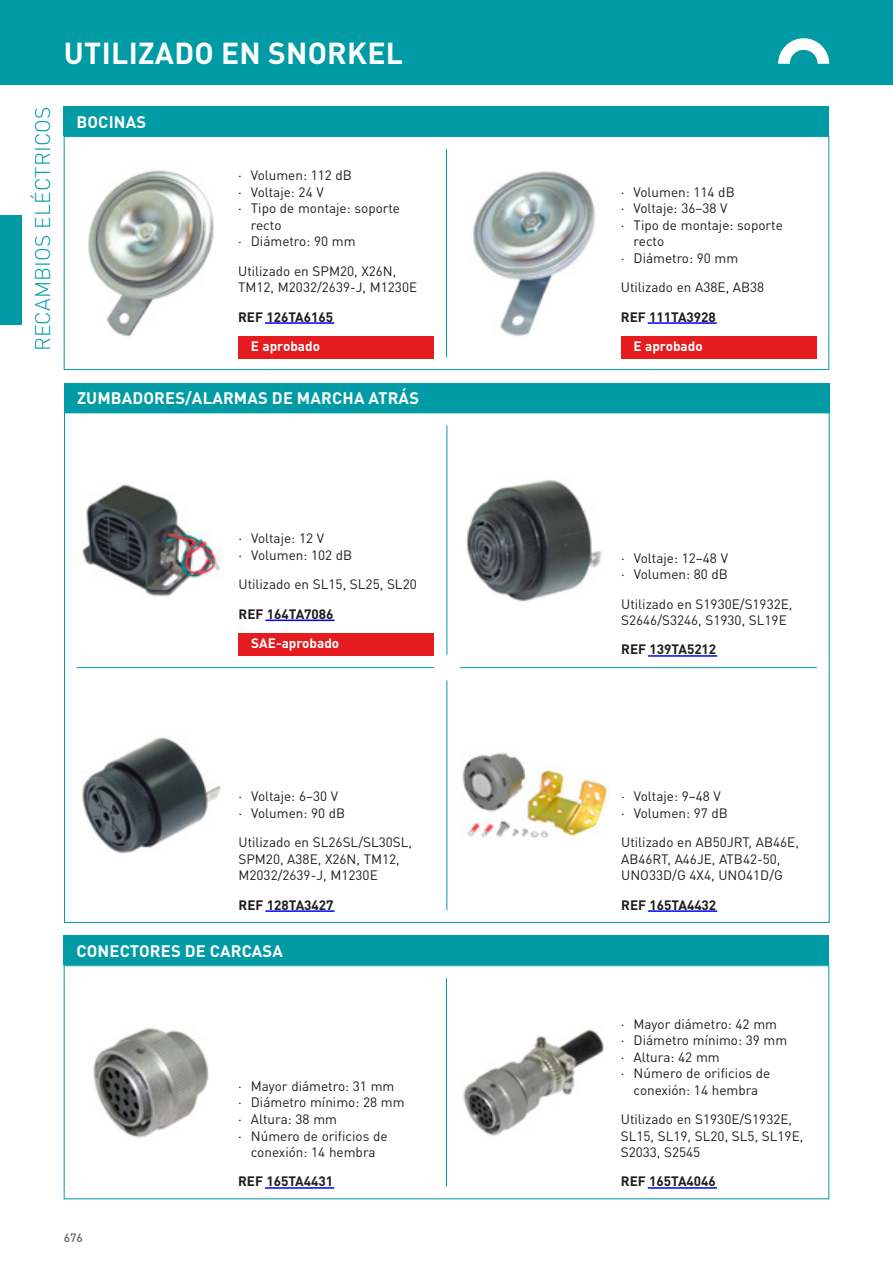
<style>
.page{position:relative;width:893px;height:1263px;background:#fff}
.page>*{position:absolute;margin:0;border:0;box-sizing:border-box;transform-origin:0 0}
.t1{font:700 30px "TVH Pro";letter-spacing:.01em;color:#fff}
.t2{font:300 21px "TVH Pro";letter-spacing:.01em;color:#009ba4}
._1_product_title{font:700 16.5px "TVH Pro";letter-spacing:.01em;color:#fff}
._6_bullets_level_1{font:13.5px/16.5px "TVH Pro";color:#1d1d1b}
._5_used_on{font:13.5px/16.5px "TVH Pro";color:#1d1d1b}
._7_REFs{font:700 13.5px "TVH Pro";color:#1d1d1b}
._9_red_banner{font:700 13.5px "TVH Pro";color:#fff}
.t3{font:500 12px "TVH Pro";color:#646363}
</style>
<div class="page">
<div style="left:64px;top:136px;width:765px;height:234px;background:#fff;border:1px solid #009ba4"></div>
<div style="left:64px;top:965px;width:765px;height:234px;background:#fff;border:1px solid #009ba4"></div>
<div style="left:64px;top:412px;width:766px;height:511px;background:#fff;border:1px solid #009ba4"></div>
<div style="left:0;top:0;width:893px;height:85px;background:#009ba4"></div>
<div style="left:0;top:216px;width:21px;height:109px;background:#009ba4"></div>
<svg style="left:778px;top:38px;width:51px;height:26px"></svg>
<hr style="left:446px;top:149px;width:1px;height:208px;background:#009ba4">
<hr style="left:446px;top:978px;width:1px;height:208px;background:#009ba4">
<hr style="left:77px;top:667px;width:357px;height:1px;background:#009ba4">
<hr style="left:446px;top:680px;width:1px;height:230px;background:#009ba4">
<hr style="left:460px;top:667px;width:357px;height:1px;background:#009ba4">
<hr style="left:446px;top:425px;width:1px;height:230px;background:#009ba4">
<div style="left:64px;top:106px;width:765px;height:30px;background:#009ba4"></div>
<div style="left:238px;top:336px;width:196px;height:22px;background:#e41b1f"></div>
<img style="left:88px;top:170px;width:126px;height:167px">
<div style="left:621px;top:336px;width:195px;height:22px;background:#e41b1f"></div>
<img style="left:473px;top:171px;width:122px;height:165px">
<div style="left:64px;top:383px;width:766px;height:29px;background:#009ba4"></div>
<div style="left:238px;top:633px;width:196px;height:22px;background:#e41b1f"></div>
<img style="left:82px;top:484px;width:139px;height:113px">
<img style="left:466px;top:480px;width:136px;height:122px">
<img style="left:82px;top:737px;width:140px;height:117px">
<img style="left:462px;top:753px;width:146px;height:85px">
<div style="left:64px;top:935px;width:765px;height:30px;background:#009ba4"></div>
<img style="left:93px;top:1027px;width:116px;height:111px">
<img style="left:463px;top:1029px;width:141px;height:107px">
<hr style="left:648px;top:322px;width:69px;height:2px;background:#00f">
<hr style="left:265px;top:322px;width:69px;height:2px;background:#00f">
<hr style="left:265px;top:620px;width:70px;height:1px;background:#00f">
<hr style="left:648px;top:655px;width:69px;height:2px;background:#00f">
<hr style="left:648px;top:910px;width:69px;height:2px;background:#00f">
<hr style="left:265px;top:910px;width:70px;height:2px;background:#00f">
<hr style="left:265px;top:1187px;width:69px;height:2px;background:#00f">
<hr style="left:648px;top:1187px;width:69px;height:2px;background:#00f">
<h1 class="t1" style="left:64px;top:28px;width:341px">UTILIZADO EN SNORKEL</h1>
<h2 class="t2" style="left:26px;top:351px;width:246px;rotate:-90deg">Recambios eléctricos</h2>
<p class="_1_product_title" style="left:77px;top:108px;width:70px">BOCINAS</p>
<p class="_6_bullets_level_1" style="left:238px;top:166px;width:115px">• Volumen: 112 dB</p>
<p class="_6_bullets_level_1" style="left:238px;top:182px;width:87px">• Voltaje: 24 V</p>
<p class="_6_bullets_level_1" style="left:251px;top:199px;width:151px;text-indent:-13px">• Tipo de montaje: soporte recto</p>
<p class="_6_bullets_level_1" style="left:238px;top:232px;width:119px">• Diámetro: 90 mm</p>
<p class="_5_used_on" style="left:238px;top:261px;width:181px">Utilizado en SPM20, X26N,<br>TM12, M2032/2639‑J, M1230E</p>
<p class="_7_REFs" style="left:238px;top:305px;width:97px">REF 126TA6165</p>
<p class="_9_red_banner" style="left:251px;top:335px;width:71px">E aprobado</p>
<p class="_1_product_title" style="left:77px;top:384px;width:67px">ZUM BADORES</p>
<p class="_1_product_title" style="left:185px;top:384px;width:234px">/ALARMAS DE MARC HA ATRÁS</p>
<p class="_6_bullets_level_1" style="left:238px;top:529px;width:87px">• Voltaje: 12 V</p>
<p class="_6_bullets_level_1" style="left:238px;top:545px;width:115px">• Volumen: 102 dB</p>
<p class="_5_used_on" style="left:238px;top:575px;width:180px">Utilizado en SL15, SL25, SL20</p>
<p class="_7_REFs" style="left:238px;top:603px;width:97px">RE F 164TA7086</p>
<p class="_9_red_banner" style="left:251px;top:632px;width:90px">SAE-aprobado</p>
<p class="_6_bullets_level_1" style="left:238px;top:787px;width:101px">• Voltaje: 6–30 V</p>
<p class="_6_bullets_level_1" style="left:238px;top:803px;width:108px">• Volumen: 90 dB</p>
<p class="_5_used_on" style="left:238px;top:833px;width:175px">Utilizado en SL26SL/SL30SL,<br>SPM20, A38E, X26N, TM12,<br>M2032/2639‑J, M1230E</p>
<p class="_7_REFs" style="left:238px;top:893px;width:97px">RE F 128TA3427</p>
<p class="_1_product_title" style="left:77px;top:937px;width:74px">CO NECTORES</p>
<p class="_1_product_title" style="left:185px;top:937px;width:100px">DE CARCASA</p>
<p class="t3" style="left:64px;top:1228px;width:21px">676</p>
<p class="_6_bullets_level_1" style="left:238px;top:1076px;width:158px">• Mayor diámetro: 31 mm</p>
<p class="_6_bullets_level_1" style="left:238px;top:1093px;width:168px">• Diámetro mínimo: 28 mm</p>
<p class="_6_bullets_level_1" style="left:238px;top:1109px;width:100px">• Altura: 38 mm</p>
<p class="_6_bullets_level_1" style="left:238px;top:1126px;width:151px;text-align:center">• Número de orificios de conexión: 14 hembra</p>
<p class="_7_REFs" style="left:238px;top:1170px;width:97px">RE F 165TA4431</p>
<p class="_6_bullets_level_1" style="left:621px;top:182px;width:115px">• Volumen: 114 dB</p>
<p class="_6_bullets_level_1" style="left:621px;top:199px;width:108px">• Voltaje: 36–38 V</p>
<p class="_6_bullets_level_1" style="left:634px;top:215px;width:151px;text-indent:-13px">• Tipo de montaje: soporte recto</p>
<p class="_6_bullets_level_1" style="left:621px;top:248px;width:119px">• Diámetro: 90 mm</p>
<p class="_5_used_on" style="left:621px;top:278px;width:145px">Utilizado en A38E, AB38</p>
<p class="_7_REFs" style="left:621px;top:305px;width:97px">REF 111TA3928</p>
<p class="_9_red_banner" style="left:634px;top:335px;width:71px">E aprobado</p>
<p class="_6_bullets_level_1" style="left:621px;top:548px;width:108px">• Voltaje: 12–48 V</p>
<p class="_6_bullets_level_1" style="left:621px;top:565px;width:108px">• Volumen: 80 dB</p>
<p class="_5_used_on" style="left:621px;top:594px;width:173px">Utilizado en S1930E/S1932E,<br>S2646/S3246, S1930, SL19E</p>
<p class="_7_REFs" style="left:621px;top:638px;width:97px">REF 139TA5212</p>
<p class="_6_bullets_level_1" style="left:621px;top:787px;width:101px">• Voltaje: 9–48 V</p>
<p class="_6_bullets_level_1" style="left:621px;top:803px;width:108px">• Volumen: 97 dB</p>
<p class="_5_used_on" style="left:621px;top:833px;width:179px">Utilizado en AB50JRT, AB46E,<br>AB46RT, A46JE, ATB42‑50,<br>UNO33D/G 4X4, UNO41D/G</p>
<p class="_7_REFs" style="left:621px;top:893px;width:97px">RE F 165TA4432</p>
<p class="_6_bullets_level_1" style="left:621px;top:1014px;width:158px">• Mayor diámetro: 42 mm</p>
<p class="_6_bullets_level_1" style="left:621px;top:1030px;width:168px">• Diámetro mínimo: 39 mm</p>
<p class="_6_bullets_level_1" style="left:621px;top:1047px;width:100px">• Altura: 42 mm</p>
<p class="_6_bullets_level_1" style="left:621px;top:1063px;width:151px;text-align:center">• Número de orificios de conexión: 14 hembra</p>
<p class="_5_used_on" style="left:621px;top:1109px;width:184px">Utilizado en S1930E/S1932E,<br>SL15, SL19, SL20, SL5, SL19E,<br>S2033, S2545</p>
<p class="_7_REFs" style="left:621px;top:1170px;width:97px">RE F 165TA4046</p>
</div>
